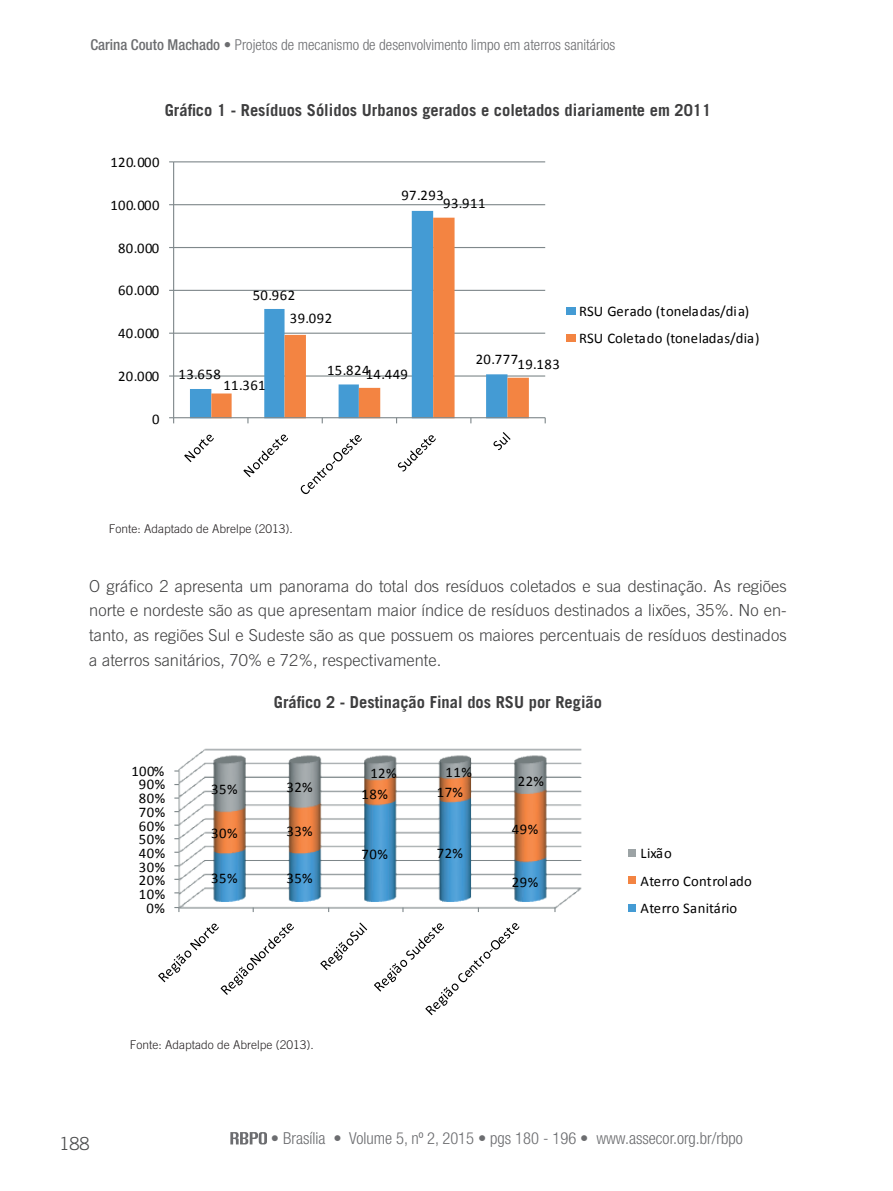
<style>
.page{position:relative;width:893px;height:1191px;background:#fff}
.page>*{position:absolute;margin:0;border:0;box-sizing:border-box;transform-origin:0 0}
.t1{font:300 18px "Trade Gothic";color:#4b4c4d}
.t2{font:300 16.5px/24.8px "Trade Gothic";color:#3e3e3f;text-align:justify}
.t3{font:700 16.5px "Trade Gothic";color:#3e3e3f}
.t4{font:300 condensed 16.5px "Helvetica Neue LT Std";color:#6c6d70}
.t5{font:300 condensed 15px "Helvetica Neue LT Std";color:#6c6d70}
.t6{font:14.7px "Calibri";letter-spacing:.03em;color:#000}
.t7{font:14.7px/27.3px "Calibri";letter-spacing:.01em;color:#000}
.t8{font:300 12px "Trade Gothic";color:#231f20}
.s1{font-weight:500}
.s2{font-family:"Helvetica Neue";font-weight:700}
</style>
<div class="page">
<svg style="left:230px;top:1132px;width:37px;height:12px"></svg>
<svg style="left:169px;top:161px;width:407px;height:333px"></svg>
<svg style="left:158px;top:748px;width:478px;height:268px"></svg>
<p class="t5" style="left:90px;top:36px;width:526px"><span class="s1">Carina Couto Machado</span> • Projetos de mecanismo de desenvolvimento limpo em aterros sanitários</p>
<p class="t3" style="left:165px;top:100px;width:548px">Gráfico 1 - Resíduos Sólidos Urbanos gerados e coletados diariamente em 2011</p>
<p class="t6" style="left:110px;top:153px;width:51px">120.000</p>
<p class="t6" style="left:110px;top:196px;width:51px">100.000</p>
<p class="t6" style="left:118px;top:238px;width:43px">80.000</p>
<p class="t6" style="left:118px;top:281px;width:43px">60.000</p>
<p class="t6" style="left:118px;top:324px;width:43px">40.000</p>
<p class="t6" style="left:118px;top:367px;width:43px">20.000</p>
<p class="t6" style="left:152px;top:409px;width:9px">0</p>
<p class="t6" style="left:253px;top:285px;width:44px">50.962</p>
<p class="t6" style="left:290px;top:309px;width:44px">39.092</p>
<p class="t6" style="left:401px;top:186px;width:44px">97.293</p>
<p class="t6" style="left:443px;top:193px;width:44px">93.911</p>
<p class="t6" style="left:178px;top:365px;width:44px">13.658</p>
<p class="t6" style="left:223px;top:376px;width:44px">11.361</p>
<p class="t6" style="left:327px;top:360px;width:44px">15.824</p>
<p class="t6" style="left:366px;top:365px;width:44px">14.449</p>
<p class="t6" style="left:476px;top:350px;width:44px">20.777</p>
<p class="t6" style="left:517px;top:355px;width:44px">19.183</p>
<p class="t7" style="left:579px;top:297px;width:182px">RSU Gerado (toneladas/dia)<br>RSU Coletado (toneladas/dia)</p>
<p class="t8" style="left:109px;top:522px;width:186px">Fonte: Adaptado de Abrelpe (2013).</p>
<p class="t2" style="left:89px;top:573px;width:699px">O gráfico 2 apresenta um panorama do total dos resíduos coletados e sua destinação. As regiões norte e nordeste são as que apresentam maior índice de resíduos destinados a lixões, 35%. No en&shy;tanto, as regiões Sul e Sudeste são as que possuem os maiores percentuais de resíduos destinados a aterros sanitários, 70% e 72%, respectivamente.</p>
<p class="t3" style="left:274px;top:691px;width:330px">Gráfico 2 - Destinação Final dos RSU por Região</p>
<p class="t6" style="left:131px;top:761px;width:35px">100%</p>
<p class="t6" style="left:139px;top:775px;width:28px">90%</p>
<p class="t6" style="left:139px;top:789px;width:28px">80%</p>
<p class="t6" style="left:139px;top:802px;width:28px">70%</p>
<p class="t6" style="left:139px;top:816px;width:28px">60%</p>
<p class="t6" style="left:139px;top:830px;width:28px">50%</p>
<p class="t6" style="left:139px;top:843px;width:28px">40%</p>
<p class="t6" style="left:139px;top:857px;width:28px">30%</p>
<p class="t6" style="left:139px;top:871px;width:28px">20%</p>
<p class="t6" style="left:139px;top:884px;width:28px">10%</p>
<p class="t6" style="left:147px;top:898px;width:20px">0%</p>
<p class="t6" style="left:211px;top:779px;width:28px">35%</p>
<p class="t6" style="left:286px;top:777px;width:28px">32%</p>
<p class="t6" style="left:211px;top:824px;width:28px">30%</p>
<p class="t6" style="left:286px;top:822px;width:28px">33%</p>
<p class="t6" style="left:211px;top:868px;width:28px">35%</p>
<p class="t6" style="left:286px;top:868px;width:28px">35%</p>
<p class="t6" style="left:370px;top:764px;width:28px">12%</p>
<p class="t6" style="left:446px;top:763px;width:28px">11%</p>
<p class="t6" style="left:362px;top:784px;width:28px">18%</p>
<p class="t6" style="left:437px;top:782px;width:28px">17%</p>
<p class="t6" style="left:362px;top:844px;width:28px">70%</p>
<p class="t6" style="left:437px;top:843px;width:28px">72%</p>
<p class="t6" style="left:518px;top:772px;width:28px">22%</p>
<p class="t6" style="left:512px;top:819px;width:28px">49%</p>
<p class="t6" style="left:512px;top:872px;width:28px">29%</p>
<p class="t8" style="left:130px;top:1037px;width:186px">Fonte: Adaptado de Abrelpe (2013).</p>
<p class="t7" style="left:640px;top:840px;width:113px">Lixão<br>Aterro Controlado<br>Aterro Sanitário</p>
<p class="t1" style="left:59px;top:1132px;width:32px">188</p>
<p class="t4" style="left:271px;top:1129px;width:473px"><span class="s2">•</span> Brasília • Volume 5, nº 2, 2015 • pgs 180 - 196 • www.assecor.org.br/rbpo</p>
</div>
